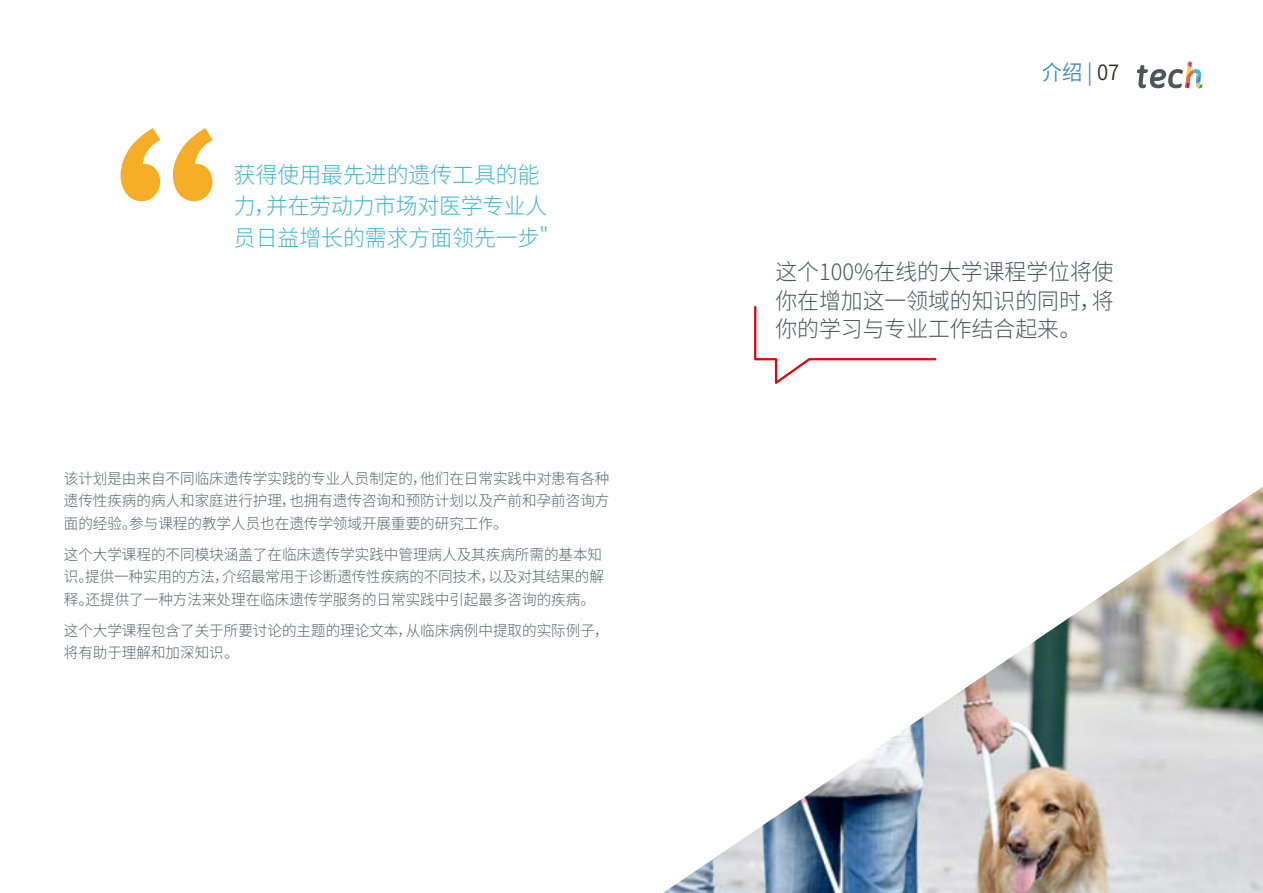
<style>
.page{position:relative;width:1263px;height:893px;background:#fff}
.page>*{position:absolute;margin:0;border:0;box-sizing:border-box;transform-origin:0 0}
.t1{font:300 22.5px/28.5px "Source Han Sans CN";color:#52555b;text-align:justify}
.t2{font:300 22.5px/31.5px "Source Han Sans CN";color:#43b7cf}
.t3{font:21px "Source Han Sans CN";color:#4089c5}
.t4{font:300 15px/22.5px "Source Han Sans CN";color:#61646a;text-align:justify}
.s1{color:#312e20}
</style>
<div class="page">
<svg style="left:121px;top:128px;width:92px;height:73px"></svg>
<img style="left:663px;top:486px;width:600px;height:407px">
<svg style="left:754px;top:306px;width:183px;height:78px"></svg>
<svg style="left:1137px;top:62px;width:65px;height:27px"></svg>
<h1 class="t2" style="left:234px;top:159px;width:316px">获得使用最先进的遗传工具的能力，并在劳动力市场对医学专业人员日益增长的需求方面领先一步"</h1>
<p class="t4" style="left:64px;top:467px;width:547px">该计划是由来自不同临床遗传学实践的专业人员制定的，他们在日常实践中对患有各种遗传性疾病的病人和家庭进行护理，也拥有遗传咨询和预防计划以及产前和孕前咨询方面的经验。参与课程的教学人员也在遗传学领域开展重要的研究工作。</p>
<p class="t4" style="left:64px;top:543px;width:542px">这个大学课程的不同模块涵盖了在临床遗传学实践中管理病人及其疾病所需的基本知识。提供一种实用的方法，介绍最常用于诊断遗传性疾病的不同技术，以及对其结果的解释。还提供了一种方法来处理在临床遗传学服务的日常实践中引起最多咨询的疾病。</p>
<p class="t4" style="left:64px;top:619px;width:546px">这个大学课程包含了关于所要讨论的主题的理论文本，从临床病例中提取的实际例子，将有助于理解和加深知识。</p>
<h2 class="t3" style="left:1042px;top:60px;width:79px">介绍 | <span class="s1">07</span></h2>
<h1 class="t1" style="left:775px;top:258px;width:340px">这个100%在线的大学课程学位将使你在增加这一领域的知识的同时，将你的学习与专业工作结合起来。</h1>
</div>
